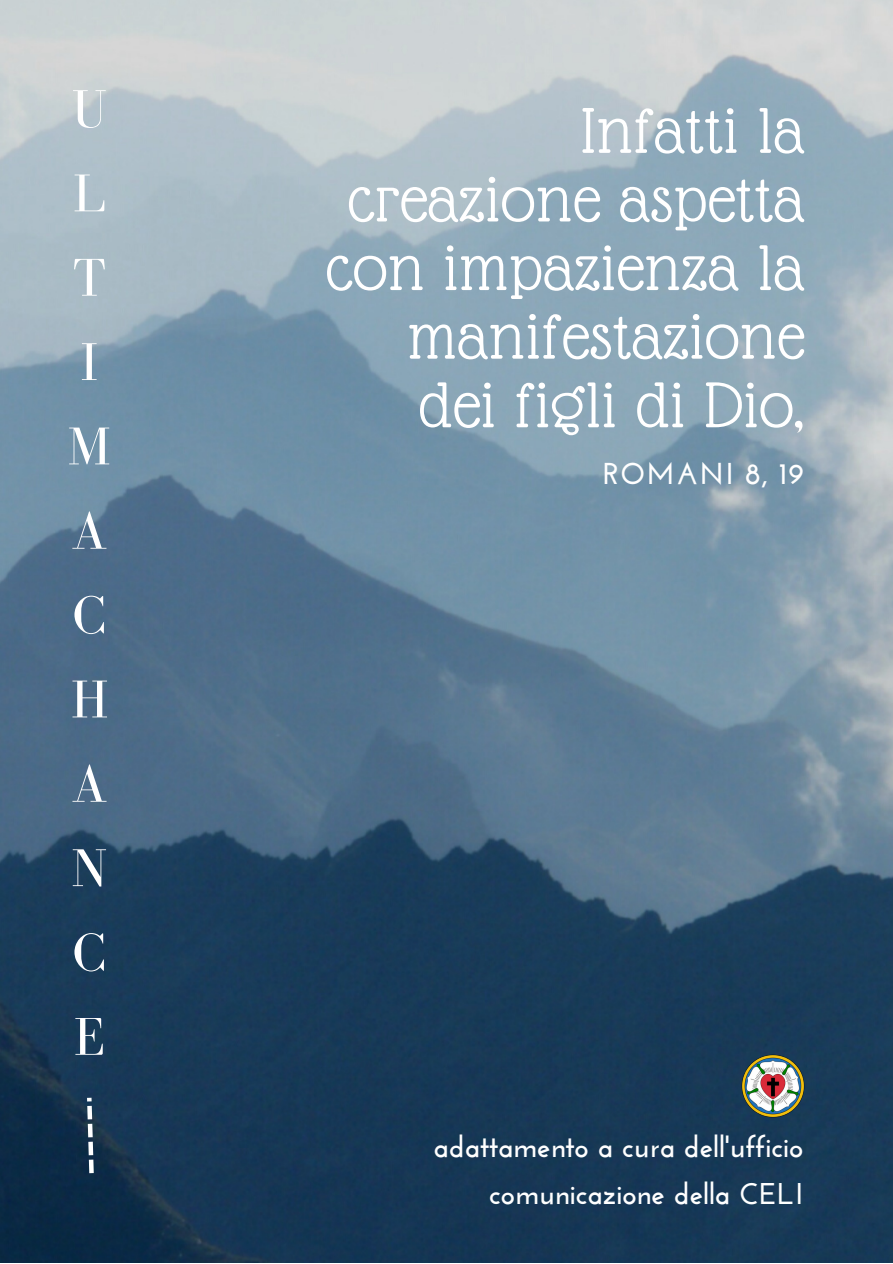
<style>
.page{position:relative;width:893px;height:1264px;background:#fff}
.page>*{position:absolute;margin:0;border:0;box-sizing:border-box;transform-origin:0 0}
.t1{font:70.35px/68.6px "Glass Antiqua";letter-spacing:.01em;color:#fff;text-align:right}
.t2{font:54.75px/84.3px "Bodoni FLF";color:#fff}
.t3{font:700 30.15px "Josefin Sans";letter-spacing:.04em;color:#fff}
.t4{font:700 30px/46px "Josefin Sans";color:#fff;text-align:right}
</style>
<div class="page">
<img style="left:0;top:0;width:892px;height:1262px">
<svg style="left:87px;top:1097px;width:7px;height:76px"></svg>
<img style="left:741px;top:1054px;width:63px;height:63px">
<p class="t2" style="left:67px;top:66px;width:45px">U<br>L<br>T<br>I<br>M<br>A</p>
<p class="t2" style="left:71px;top:572px;width:39px;text-align:justify">C H A N C E</p>
<p class="t1" style="left:325px;top:96px;width:480px">Infatti la creazione aspetta con impazienza la manifestazione dei figli di Dio,</p>
<p class="t3" style="left:603px;top:462px;width:203px">ROMANI 8, 19</p>
<p class="t4" style="left:433px;top:1126px;width:371px">adattamento a cura dell'ufficio comunicazione della CELI</p>
</div>
